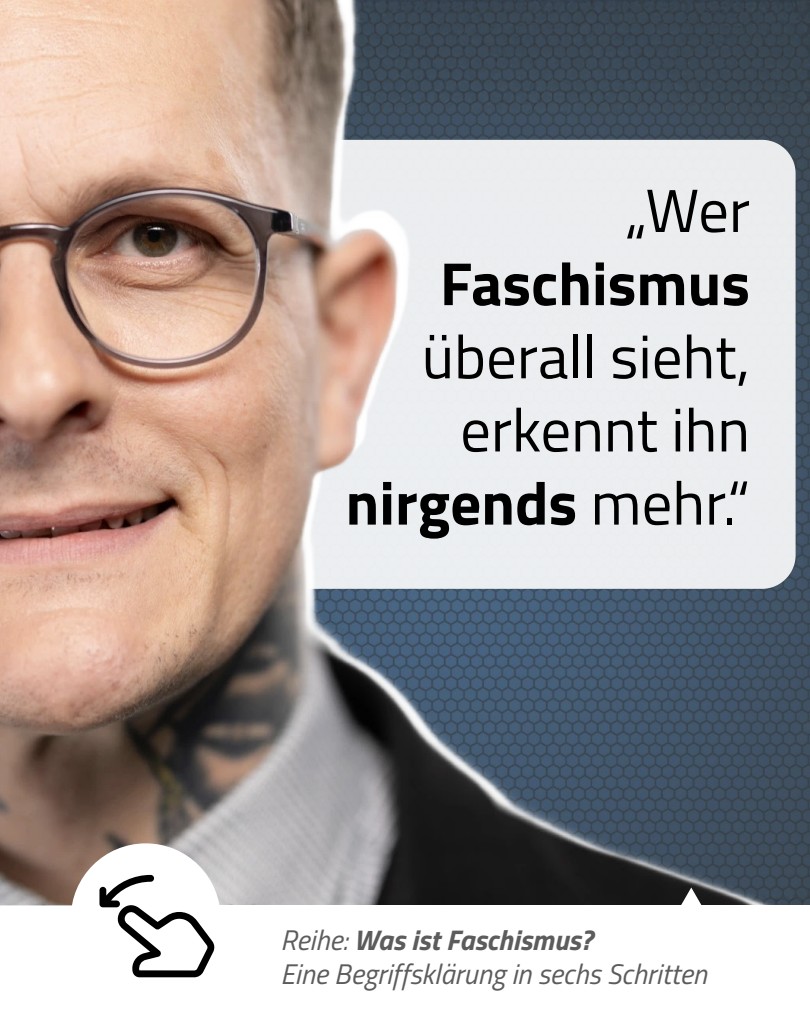
<style>
.page{position:relative;width:810px;height:1013px;background:#fff}
.page>*{position:absolute;margin:0;border:0;box-sizing:border-box;transform-origin:0 0}
.t1{font:60.9px/73.1px "Titillium Web";color:#000;text-align:right}
.t2{font:700 60.9px "Titillium Web";color:#000}
.t3{font:italic 28.4px/34.1px "Titillium Web";color:#5c5c5c}
.s1{font-weight:700}
</style>
<div class="page">
<img style="left:0;top:0;width:810px;height:905px">
<div style="left:71px;top:843px;width:150px;height:150px;background:#fff;border-radius:50%"></div>
<svg style="left:0;top:887px;width:724px;height:19px;background:#605e5d"></svg>
<div style="left:86px;top:905px;width:724px;height:107px;background:#fff"></div>
<svg style="left:99px;top:874px;width:116px;height:103px"></svg>
<h1 class="t1" style="left:626px;top:171px;width:126px">„Wer</h1>
<h1 class="t2" style="left:440px;top:237px;width:312px">Faschismus</h1>
<h1 class="t1" style="left:346px;top:317px;width:406px">überall sieht, erkennt ihn <span class="s1">nirgends</span> mehr.“</h1>
<p class="t3" style="left:281px;top:921px;width:428px">Reihe: <span class="s1">Was ist Faschismus?<br></span>Eine Begriffsklärung in sechs Schritten</p>
</div>
